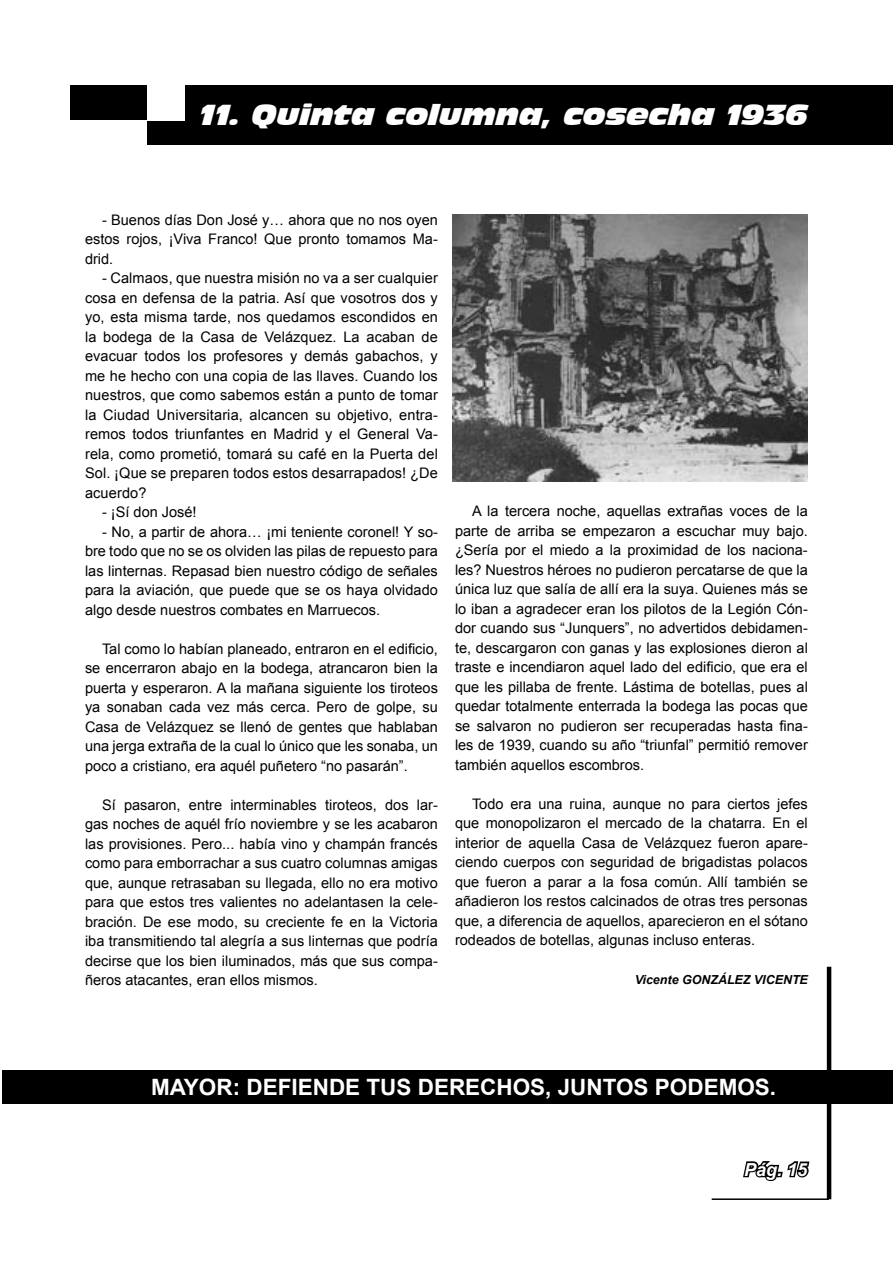
<style>
.page{position:relative;width:893px;height:1263px;background:#fff}
.page>*{position:absolute;margin:0;border:0;box-sizing:border-box;transform-origin:0 0}
.t1{font:italic 27px "Incised 901 BT Nord";color:#fff}
.t2{font:700 22.5px "Arial";color:#fff}
.t3{font:italic 700 18px "Arial";color:#fff}
.t4{font:14.55px/19.5px "Arial";color:#000;text-align:justify}
.t5{font:italic 700 12.45px "Arial";color:#000}
.s1{font-style:italic;color:#000}
</style>
<div class="page">
<hr style="left:712px;top:1198px;width:117px;height:2px;background:#000">
<hr style="left:827px;top:967px;width:4px;height:232px;background:#000">
<div style="left:70px;top:85px;width:823px;height:60px;background:#000"></div>
<div style="left:147px;top:62px;width:38px;height:58px;background:#fff"></div>
<div style="left:65px;top:120px;width:82px;height:39px;background:#fff"></div>
<svg style="left:743px;top:1161px;width:67px;height:20px"></svg>
<img style="left:452px;top:214px;width:356px;height:267px">
<div style="left:2px;top:1070px;width:891px;height:34px;background:#000"></div>
<h1 class="t1" style="left:200px;top:99px;width:609px">11. Quinta columna, cosecha 1936</h1>
<p class="t4" style="left:85px;top:210px;width:354px;text-indent:17px">- Buenos días Don José y… ahora que no nos oyen estos rojos, ¡Viva Franco! Que pronto tomamos Ma&shy;drid.</p>
<p class="t4" style="left:85px;top:268px;width:354px;text-indent:17px">- Calmaos, que nuestra misión no va a ser cualquier cosa en defensa de la patria. Así que vosotros dos y yo, esta misma tarde, nos quedamos escondidos en la bodega de la Casa de Velázquez. La acaban de evacuar todos los profesores y demás gabachos, y me he hecho con una copia de las llaves. Cuando los nuestros, que como sabemos están a punto de tomar la Ciudad Universitaria, alcancen su objetivo, entra&shy;remos todos triunfantes en Madrid y el General Va&shy;rela, como prometió, tomará su café en la Puerta del Sol. ¡Que se preparen todos estos desarrapados! ¿De acuerdo?</p>
<p class="t4" style="left:102px;top:502px;width:96px">- ¡Sí don José!</p>
<p class="t4" style="left:85px;top:522px;width:354px;text-indent:17px">- No, a partir de ahora… ¡mi teniente coronel! Y so&shy;bre todo que no se os olviden las pilas de repuesto para las linternas. Repasad bien nuestro código de señales para la aviación, que puede que se os haya olvidado algo desde nuestros combates en Marruecos.</p>
<p class="t4" style="left:85px;top:639px;width:354px;text-indent:17px">Tal como lo habían planeado, entraron en el edificio, se encerraron abajo en la bodega, atrancaron bien la puerta y esperaron. A la mañana siguiente los tiroteos ya sonaban cada vez más cerca. Pero de golpe, su Casa de Velázquez se llenó de gentes que hablaban una jerga extraña de la cual lo único que les sonaba, un poco a cristiano, era aquél puñetero “no pasarán”.</p>
<p class="t4" style="left:85px;top:795px;width:354px;text-indent:17px">Sí pasaron, entre interminables tiroteos, dos lar&shy;gas noches de aquél frío noviembre y se les acabaron las provisiones. Pero... había vino y champán francés como para emborrachar a sus cuatro columnas amigas que, aunque retrasaban su llegada, ello no era motivo para que estos tres valientes no adelantasen la cele&shy;bración. De ese modo, su creciente fe en la Victoria iba transmitiendo tal alegría a sus linternas que podría decirse que los bien iluminados, más que sus compa&shy;ñeros atacantes, eran ellos mismos.</p>
<p class="t4" style="left:455px;top:501px;width:354px;text-indent:17px">A la tercera noche, aquellas extrañas voces de la parte de arriba se empezaron a escuchar muy bajo. ¿Sería por el miedo a la proximidad de los naciona&shy;les? Nuestros héroes no pudieron percatarse de que la única luz que salía de allí era la suya. Quienes más se lo iban a agradecer eran los pilotos de la Legión Cón&shy;dor cuando sus “Junquers”, no advertidos debidamen&shy;te, descargaron con ganas y las explosiones dieron al traste e incendiaron aquel lado del edificio, que era el que les pillaba de frente. Lástima de botellas, pues al quedar totalmente enterrada la bodega las pocas que se salvaron no pudieron ser recuperadas hasta fina&shy;les de 1939, cuando su año “triunfal” permitió remover también aquellos escombros.</p>
<p class="t4" style="left:455px;top:794px;width:354px;text-indent:17px">Todo era una ruina, aunque no para ciertos jefes que monopolizaron el mercado de la chatarra. En el interior de aquella Casa de Velázquez fueron apare&shy;ciendo cuerpos con seguridad de brigadistas polacos que fueron a parar a la fosa común. Allí también se añadieron los restos calcinados de otras tres personas que, a diferencia de aquellos, aparecieron en el sótano rodeados de botellas, algunas incluso enteras.</p>
<p class="t5" style="left:635px;top:972px;width:175px">Vicente GONZÁLEZ VICENTE</p>
<h2 class="t2" style="left:151px;top:1072px;width:639px">MAYOR: DEFIENDE TUS DERECHOS, JUNTOS PODEMOS.<span class="s1">s</span></h2>
<p class="t3" style="left:744px;top:1158px;width:65px">Pág. 15</p>
</div>
